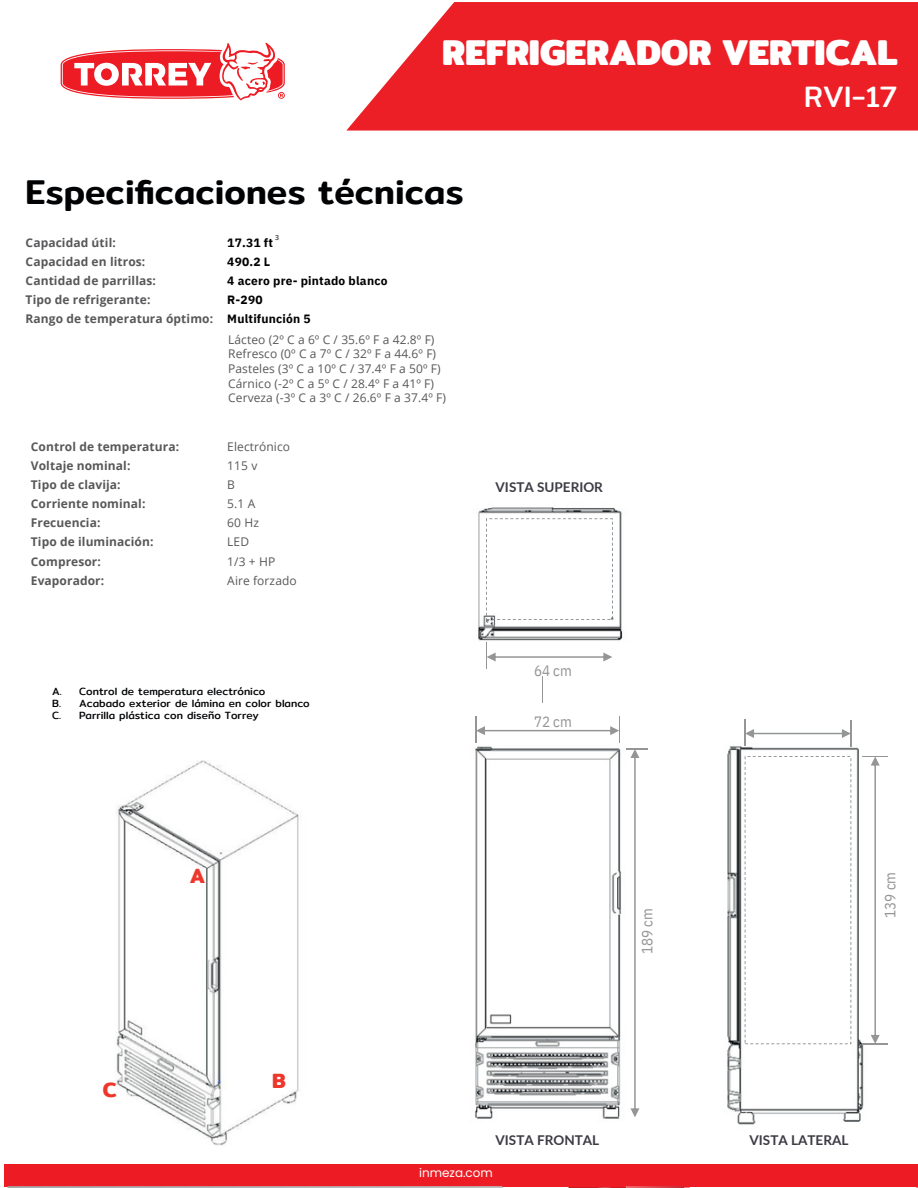
<style>
.page{position:relative;width:918px;height:1188px;background:#fff}
.page>*{position:absolute;margin:0;border:0;box-sizing:border-box;transform-origin:0 0}
.t1{font:700 36px "Mitr";color:#fff}
.t2{font:500 34.5px "Mitr";color:#000204}
.t3{font:29.55px "Mitr";color:#fff}
.t4{font:600 20.7px "Mitr";color:#ee372b}
.t5{font:15px "IBM Plex Sans Cond";letter-spacing:-.005em;color:#939597}
.t6{font:700 13.5px "Lato";color:#3c3a43}
.t7{font:700 12px/19.2px "Open Sans";letter-spacing:.01em;color:#58585a}
.t8{font:12px/19.2px "Open Sans";letter-spacing:.01em;color:#58585a}
.t9{font:700 12px/19px "IBM Plex Sans";letter-spacing:.015em;color:#000}
.t10{font:12px "Poppins";color:#fff}
.t11{font:10.5px/12.3px "Mitr";color:#000204;text-align:justify}
.t12{font:700 7.05px "Open Sans";color:#58585a}
</style>
<div class="page">
<svg style="left:60px;top:42px;width:225px;height:59px"></svg>
<svg style="left:346px;top:2px;width:572px;height:129px;background:#ed353b"></svg>
<div style="left:5px;top:1165px;width:913px;height:21px;background:#ed1c24"></div>
<svg style="left:7px;top:1186px;width:497px;height:2px"></svg>
<svg style="left:568px;top:1186px;width:123px;height:2px"></svg>
<img style="left:116px;top:760px;width:183px;height:386px">
<img style="left:478px;top:507px;width:145px;height:136px">
<svg style="left:486px;top:518px;width:127px;height:102px"></svg>
<svg style="left:486px;top:643px;width:126px;height:26px"></svg>
<svg style="left:542px;top:676px;width:1px;height:26px"></svg>
<svg style="left:626px;top:749px;width:22px;height:368px"></svg>
<svg style="left:476px;top:716px;width:144px;height:26px"></svg>
<img style="left:475px;top:746px;width:146px;height:373px">
<img style="left:727px;top:743px;width:137px;height:382px">
<svg style="left:745px;top:719px;width:107px;height:28px"></svg>
<svg style="left:750px;top:756px;width:101px;height:288px"></svg>
<svg style="left:863px;top:756px;width:25px;height:289px"></svg>
<p class="t1" style="left:442px;top:24px;width:457px">REFRIGERADOR VERTICAL</p>
<p class="t3" style="left:804px;top:73px;width:95px">RVI-17</p>
<p class="t2" style="left:26px;top:165px;width:440px">Especificaciones técnicas</p>
<p class="t12" style="left:275px;top:232px;width:5px">3</p>
<h4 class="t7" style="left:26px;top:233px;width:189px">Capacidad útil:<br>Capacidad en litros:<br>Cantidad de parrillas:<br>Tipo de refrigerante:<br>Rango de temperatura óptimo:</h4>
<h3 class="t9" style="left:227px;top:233px;width:162px">17.31 ft<br>490.2 L<br>4 acero pre- pintado blanco<br>R-290</h3>
<h6 class="t9" style="left:227px;top:309px;width:85px">Multifunción 5</h6>
<h3 class="t8" style="left:228px;top:332px;width:219px;line-height:14.7px">Lácteo (2º C a 6º C / 35.6º F a 42.8º F)<br>Refresco (0º C a 7º C / 32º F a 44.6º F)<br>Pasteles (3º C a 10º C / 37.4º F a 50º F)<br>Cárnico (-2º C a 5º C / 28.4º F a 41º F)<br>Cerveza (-3º C a 3º C / 26.6º F a 37.4º F)</h3>
<p class="t7" style="left:31px;top:437px;width:150px">Control de temperatura:<br>Voltaje nominal:<br>Tipo de clavija:<br>Corriente nominal:<br>Frecuencia:<br>Tipo de iluminación:<br>Compresor:<br>Evaporador:</p>
<h4 class="t8" style="left:227px;top:436px;width:71px">Electrónico<br>115 v<br>B<br>5.1 A<br>60 Hz<br>LED<br>1/3 + HP<br>Aire forzado</h4>
<h4 class="t11" style="left:52px;top:685px;width:11px">A.<br>B.<br>C.</h4>
<p class="t11" style="left:79px;top:685px;width:232px;text-align:left">Control de temperatura electrónico<br>Acabado exterior de lámina en color blanco<br>Parrilla plástica con diseño Torrey</p>
<h5 class="t6" style="left:496px;top:478px;width:109px">VISTA SUPERIOR</h5>
<p class="t5" style="left:534px;top:661px;width:39px">64 cm</p>
<h6 class="t5" style="left:534px;top:711px;width:39px">72 cm</h6>
<p class="t4" style="left:190px;top:859px;width:17px">A</p>
<h3 class="t4" style="left:103px;top:1073px;width:16px">C</h3>
<h4 class="t4" style="left:272px;top:1064px;width:15px">B</h4>
<p class="t5" style="left:637px;top:954px;width:47px;rotate:-90deg">189 cm</p>
<h5 class="t6" style="left:496px;top:1132px;width:105px">VISTA FRONTAL</h5>
<h5 class="t10" style="left:419px;top:1165px;width:75px">inmeza.com</h5>
<p class="t5" style="left:880px;top:918px;width:47px;rotate:-90deg">139 cm</p>
<h6 class="t6" style="left:750px;top:1132px;width:100px">VISTA LATERAL</h6>
</div>
